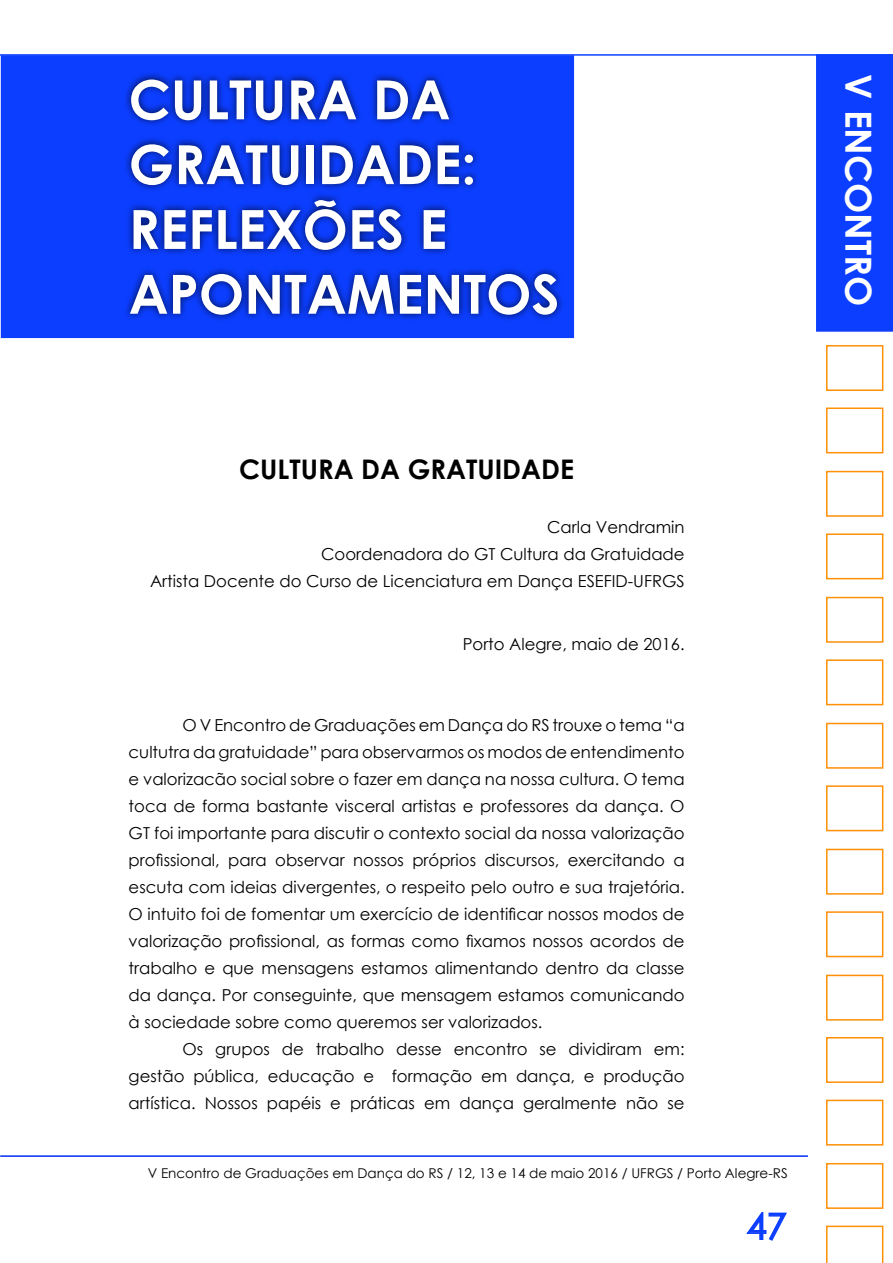
<style>
.page{position:relative;width:893px;height:1263px;background:#fff}
.page>*{position:absolute;margin:0;border:0;box-sizing:border-box;transform-origin:0 0}
.t1{font:700 54px/64.8px "Century Gothic";color:#fff}
.t2{font:700 36px "Century Gothic";color:#fff}
.t3{font:36px "Century Gothic";color:#0c3eff}
.t4{font:700 27px "Century Gothic";color:#000}
.t5{font:16.5px/27px "Century Gothic";color:#000;text-align:justify}
.t6{font:13.5px "Century Gothic";color:#000}
</style>
<div class="page">
<hr style="left:0;top:54px;width:893px;height:2px;background:#0c3eff">
<hr style="left:0;top:1155px;width:808px;height:2px;background:#002ef3">
<div style="left:816px;top:54px;width:77px;height:278px;background:#0c3eff"></div>
<svg style="left:746px;top:1212px;width:41px;height:29px"></svg>
<div style="left:826px;top:345px;width:57px;height:46px;border:2px solid #ff9007"></div>
<div style="left:826px;top:407px;width:57px;height:46px;border:2px solid #ff9007"></div>
<div style="left:826px;top:471px;width:57px;height:46px;border:2px solid #ff9007"></div>
<div style="left:826px;top:533px;width:57px;height:46px;border:2px solid #ff9007"></div>
<div style="left:826px;top:597px;width:57px;height:46px;border:2px solid #ff9007"></div>
<div style="left:826px;top:659px;width:57px;height:46px;border:2px solid #ff9007"></div>
<div style="left:826px;top:723px;width:57px;height:46px;border:2px solid #ff9007"></div>
<div style="left:826px;top:785px;width:57px;height:46px;border:2px solid #ff9007"></div>
<div style="left:826px;top:849px;width:57px;height:46px;border:2px solid #ff9007"></div>
<div style="left:826px;top:911px;width:57px;height:46px;border:2px solid #ff9007"></div>
<div style="left:826px;top:975px;width:57px;height:45px;border:2px solid #ff9007"></div>
<div style="left:826px;top:1037px;width:57px;height:46px;border:2px solid #ff9007"></div>
<div style="left:826px;top:1100px;width:57px;height:45px;border:2px solid #ff9007"></div>
<div style="left:826px;top:1163px;width:57px;height:46px;border:2px solid #ff9007"></div>
<svg style="left:826px;top:1225px;width:57px;height:38px"></svg>
<div style="left:2px;top:56px;width:571px;height:281px;background:#0c3eff"></div>
<div style="left:1px;top:55px;width:573px;height:283px;border:2px solid #0c3eff"></div>
<div style="left:123px;top:71px;width:442px;height:252px;background:#000;opacity:.75"></div>
<h1 class="t1" style="left:129px;top:65px;width:432px">CULTURA DA<br>GRATUIDADE:<br>REFLEXÕES E<br>APONTAMENTOS</h1>
<h3 class="t4" style="left:239px;top:449px;width:336px">CULTURA DA GRATUIDADE</h3>
<p class="t5" style="left:150px;top:513px;width:536px;text-align:right">Carla Vendramin<br>Coordenadora do GT Cultura da Gratuidade<br>Artista Docente do Curso de Licenciatura em Dança ESEFID-UFRGS</p>
<p class="t5" style="left:463px;top:630px;width:223px">Porto Alegre, maio de 2016.</p>
<p class="t5" style="left:129px;top:711px;width:557px;text-indent:54px">O V Encontro de Graduações em Dança do RS trouxe o tema “a cultutra da gratuidade” para observarmos os modos de entendimento e valorizacão social sobre o fazer em dança na nossa cultura. O tema toca de forma bastante visceral artistas e professores da dança. O GT foi importante para discutir o contexto social da nossa valorização profissional, para observar nossos próprios discursos, exercitando a escuta com ideias divergentes, o respeito pelo outro e sua trajetória.<br>O intuito foi de fomentar um exercício de identificar nossos modos de valorização profissional, as formas como fixamos nossos acordos de trabalho e que mensagens estamos alimentando dentro da classe da dança. Por conseguinte, que mensagem estamos comunicando à sociedade sobre como queremos ser valorizados.</p>
<p class="t5" style="left:129px;top:1035px;width:557px;text-indent:54px">Os grupos de trabalho desse encontro se dividiram em: gestão pública, educação e formação em dança, e produção artística. Nossos papéis e práticas em dança geralmente não se</p>
<p class="t6" style="left:148px;top:1163px;width:641px">V Encontro de Graduações em Dança do RS / 12, 13 e 14 de maio 2016 / UFRGS / Porto Alegre-RS</p>
<h2 class="t3" style="left:747px;top:1201px;width:41px">47</h2>
<h2 class="t2" style="left:886px;top:74px;width:233px;rotate:90deg">V Encontro</h2>
</div>
